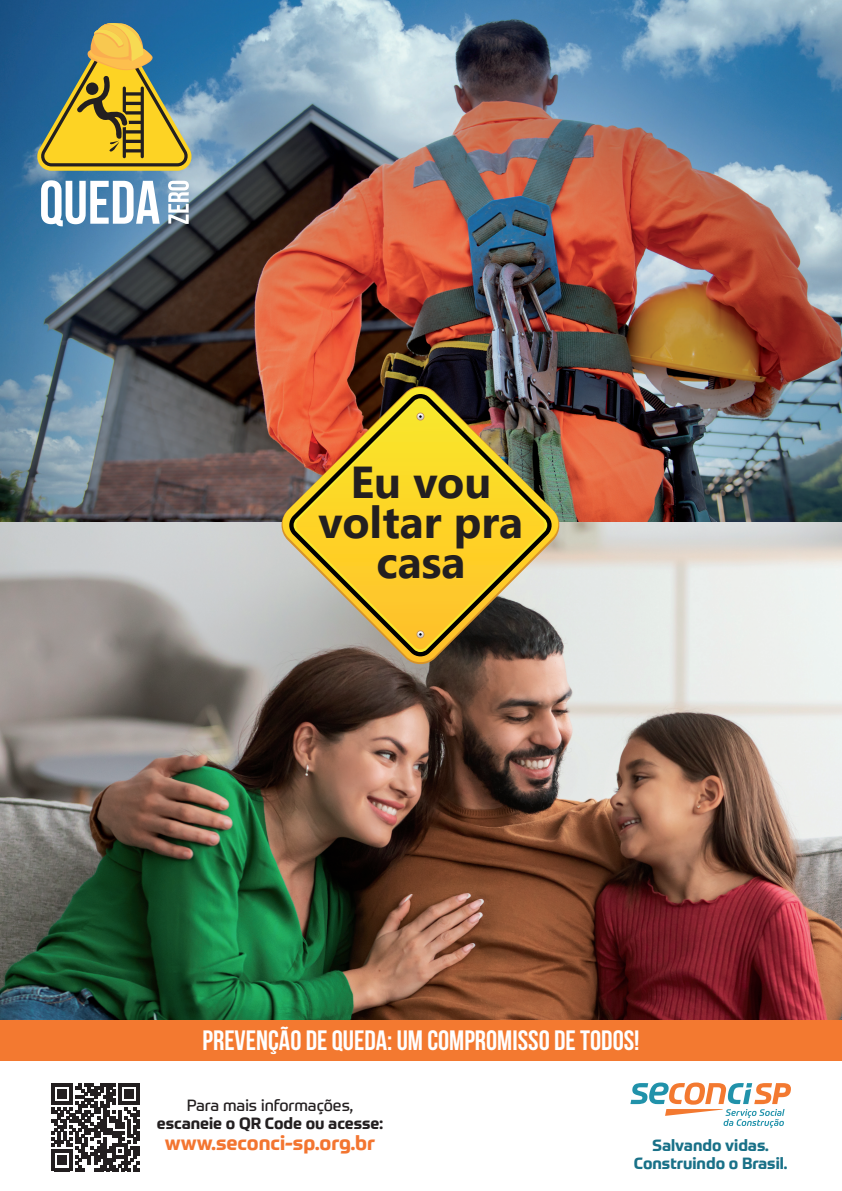
<style>
.page{position:relative;width:842px;height:1191px;background:#fff}
.page>*{position:absolute;margin:0;border:0;box-sizing:border-box;transform-origin:0 0}
.t1{font:700 44.7px/40px "Segoe UI";color:#231f20;text-align:center}
.t2{font:700 28px "Bebas Neue";color:#fff}
.t3{font:700 20px "Prometo";color:#f37530}
.t4{font:700 16px/18px "Prometo";color:#197188;text-align:center}
.t5{font:700 16px "Prometo";color:#231f20}
.t6{font:16px "Prometo";color:#231f20}
</style>
<div class="page">
<img style="left:0;top:0;width:842px;height:1020px">
<div style="left:0;top:1020px;width:842px;height:41px;background:#f37930"></div>
<img style="left:281px;top:387px;width:279px;height:277px">
<img style="left:289px;top:394px;width:264px;height:262px">
<svg style="left:294px;top:398px;width:253px;height:254px;background:#826b4f"></svg>
<svg style="left:296px;top:401px;width:249px;height:248px;background:#c9a638"></svg>
<svg style="left:417px;top:413px;width:7px;height:7px"></svg>
<svg style="left:416px;top:630px;width:8px;height:8px"></svg>
<svg style="left:417px;top:631px;width:7px;height:6px"></svg>
<svg style="left:41px;top:180px;width:119px;height:46px"></svg>
<svg style="left:168px;top:181px;width:21px;height:43px"></svg>
<svg style="left:37px;top:23px;width:155px;height:148px;background:#8e9358"></svg>
<svg style="left:630px;top:1082px;width:161px;height:45px"></svg>
<svg style="left:52px;top:1083px;width:87px;height:88px"></svg>
<h1 class="t1" style="left:319px;top:458px;width:206px">Eu vou voltar pra casa</h1>
<p class="t2" style="left:202px;top:1025px;width:439px">PREVENÇÃO DE QUEDA: UM COMPROMISSO DE TODOS!</p>
<p class="t6" style="left:187px;top:1095px;width:168px">Para mais informações,</p>
<p class="t5" style="left:157px;top:1113px;width:228px">escaneie o QR Code ou acesse:</p>
<p class="t3" style="left:165px;top:1130px;width:212px">www.seconci-sp.org.br</p>
<p class="t4" style="left:634px;top:1136px;width:155px">Salvando vidas.<br>Construindo o Brasil.</p>
</div>
